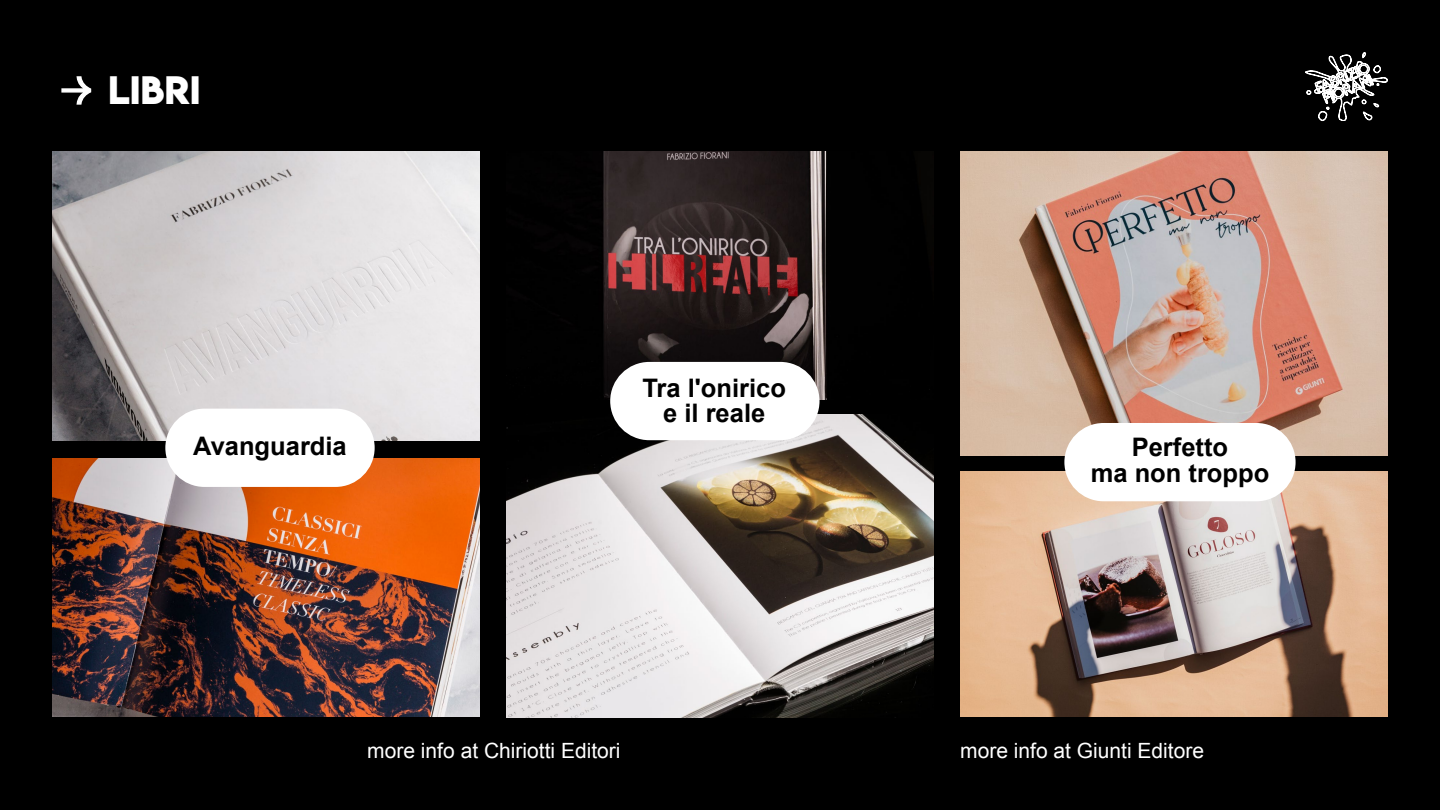
<style>
.page{position:relative;width:1440px;height:810px;background:#000}
.page>*{position:absolute;margin:0;border:0;box-sizing:border-box;transform-origin:0 0}
.t1{font:35.25px "Lemon Milkbold";letter-spacing:.01em;color:#fff}
.t2{font:700 25.5px/25.5px "Arial";color:#000;text-align:center}
.t3{font:21px "Arial";color:#fff}
.s1{font-family:"PP Formula";font-weight:200;font-stretch:condensed;font-size:69px}
</style>
<div class="page">
<img style="left:960px;top:151px;width:428px;height:305px">
<img style="left:506px;top:415px;width:428px;height:302px">
<img style="left:52px;top:151px;width:428px;height:290px">
<img style="left:960px;top:472px;width:428px;height:245px">
<img style="left:52px;top:459px;width:428px;height:258px">
<img style="left:603px;top:152px;width:331px;height:248px">
<div style="left:1064px;top:423px;width:232px;height:78px;background:#fff;border-radius:39px"></div>
<div style="left:165px;top:409px;width:210px;height:78px;background:#fff;border-radius:39px"></div>
<div style="left:610px;top:362px;width:210px;height:78px;background:#fff;border-radius:39px"></div>
<svg style="left:1305px;top:52px;width:83px;height:69px"></svg>
<h1 class="t1" style="left:60px;top:64px;width:142px"><span class="s1">→</span> LIBRI</h1>
<p class="t2" style="left:193px;top:434px;width:155px">Avanguardia</p>
<p class="t2" style="left:642px;top:376px;width:145px">Tra l'onirico e il reale</p>
<p class="t2" style="left:1091px;top:435px;width:180px">Perfetto<br>ma non troppo</p>
<p class="t3" style="left:367px;top:736px;width:255px">more info at Chiriotti Editori</p>
<p class="t3" style="left:960px;top:736px;width:245px">more info at Giunti Editore</p>
</div>
